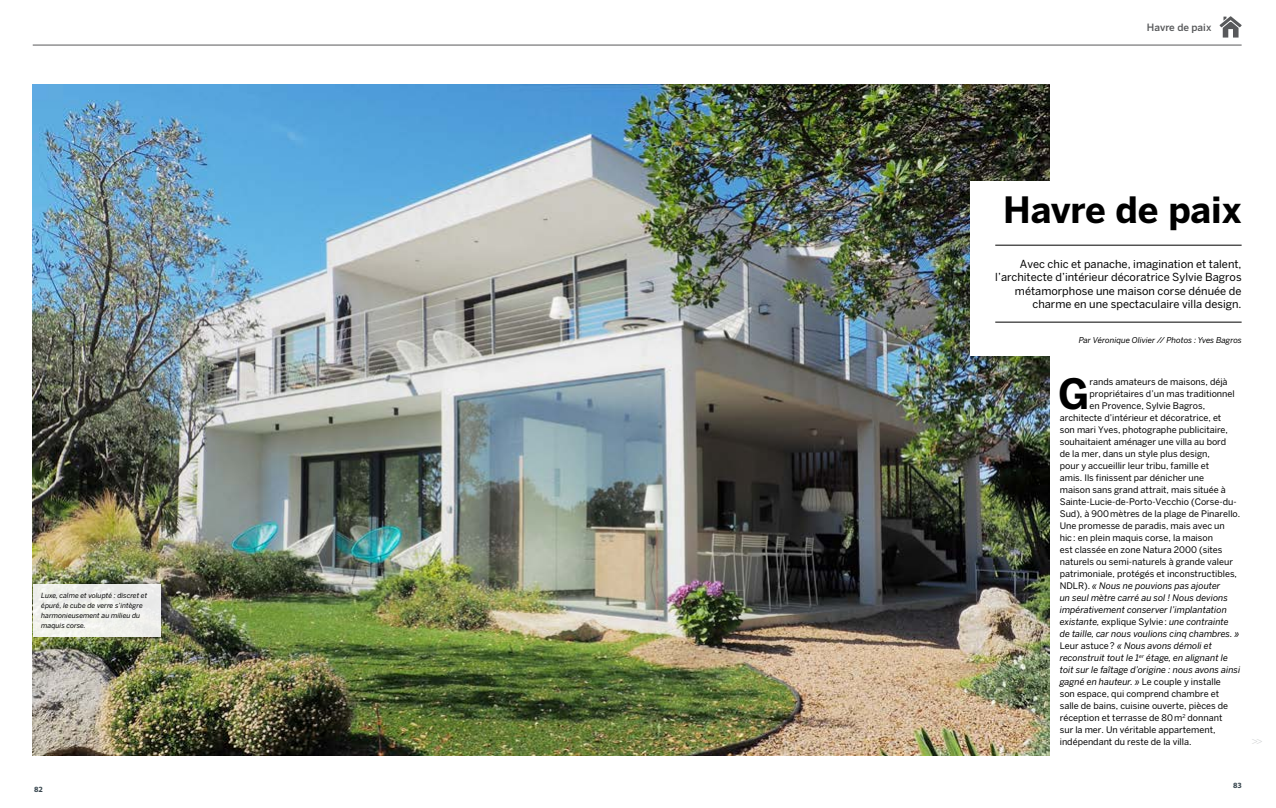
<style>
.page{position:relative;width:1276px;height:808px;background:#fff}
.page>*{position:absolute;margin:0;border:0;box-sizing:border-box;transform-origin:0 0}
.t1{font:700 41.4px "Benton Sans";color:#000}
.t2{font:700 36px "Benton Sans";color:#000}
.t3{font:11px/13.2px "Benton Sans";color:#000;text-align:right}
.t4{font:500 10px "Benton Sans";color:#58595b}
.t5{font:300 expanded 10px "Helvetica Neue LT Std";color:#d1d3d4}
.t6{font:9px "Benton Sans";color:#000}
.t7{font:italic 9px "Benton Sans";color:#000}
.t8{font:italic 8px "Benton Sans";color:#000}
.t9{font:700 8px "Myriad Pro";color:#39474f}
.t10{font:italic 7px/10px "Benton Sans";color:#000}
.s1{font-style:normal}
.s2{font-style:italic}
</style>
<div class="page">
<hr style="left:33px;top:45px;width:1208px;height:1px;background:#58595b">
<svg style="left:1219px;top:16px;width:22px;height:22px"></svg>
<img style="left:33px;top:85px;width:1016px;height:670px">
<div style="left:970px;top:181px;width:272px;height:175px;background:#fff"></div>
<hr style="left:995px;top:245px;width:246px;height:1px;background:#000">
<hr style="left:995px;top:322px;width:246px;height:1px;background:#000">
<div style="left:33px;top:584px;width:127px;height:52px;background:#f0f0ec"></div>
<p class="t10" style="left:41px;top:590px;width:108px">Luxe, calme et volupté : discret et épuré, le cube de verre s’intègre harmonieusement au milieu du maquis corse.</p>
<p class="t9" style="left:34px;top:784px;width:10px">82</p>
<p class="t4" style="left:1147px;top:22px;width:66px">Havre de paix</p>
<h2 class="t2" style="left:1003px;top:189px;width:240px">Havre de paix</h2>
<p class="t3" style="left:995px;top:257px;width:248px">Avec chic et panache, imagination et talent, l’architecte d’intérieur décoratrice Sylvie Bagros métamorphose une maison corse dénuée de charme en une spectaculaire villa design.</p>
<p class="t8" style="left:1078px;top:336px;width:165px">Par Véronique Olivier // Photos : Yves Bagros</p>
<h1 class="t1" style="left:1058px;top:369px;width:33px">G</h1>
<p class="t6" style="left:1089px;top:376px;width:139px">rands amateurs de maisons, déjà</p>
<p class="t6" style="left:1089px;top:388px;width:147px">propriétaires d’un mas traditionnel</p>
<p class="t6" style="left:1089px;top:400px;width:117px">en Provence, Sylvie Bagros,</p>
<p class="t6" style="left:1059px;top:412px;width:163px">architecte d’intérieur et décoratrice, et</p>
<p class="t6" style="left:1059px;top:424px;width:170px">son mari Yves, photographe publicitaire,</p>
<p class="t6" style="left:1059px;top:436px;width:168px">souhaitaient aménager une villa au bord</p>
<p class="t6" style="left:1059px;top:448px;width:152px">de la mer, dans un style plus design,</p>
<p class="t6" style="left:1059px;top:460px;width:151px">pour y accueillir leur tribu, famille et</p>
<p class="t6" style="left:1059px;top:472px;width:146px">amis. Ils finissent par dénicher une</p>
<p class="t6" style="left:1059px;top:484px;width:168px">maison sans grand attrait, mais située à</p>
<p class="t6" style="left:1059px;top:496px;width:177px">Sainte‑Lucie‑de-Porto-Vecchio (Corse-du-</p>
<p class="t6" style="left:1059px;top:508px;width:182px">Sud), à 900 mètres de la plage de Pinarello.</p>
<p class="t6" style="left:1059px;top:520px;width:167px">Une promesse de paradis, mais avec un</p>
<p class="t6" style="left:1059px;top:532px;width:155px">hic : en plein maquis corse, la maison</p>
<p class="t6" style="left:1059px;top:544px;width:164px">est classée en zone Natura 2000 (sites</p>
<p class="t6" style="left:1059px;top:556px;width:175px">naturels ou semi-naturels à grande valeur</p>
<p class="t6" style="left:1059px;top:568px;width:179px">patrimoniale, protégés et inconstructibles,</p>
<p class="t7" style="left:1059px;top:580px;width:162px"><span class="s1">NDLR).</span> « Nous ne pouvions pas ajouter</p>
<p class="t7" style="left:1059px;top:592px;width:170px">un seul mètre carré au sol ! Nous devions</p>
<p class="t7" style="left:1059px;top:604px;width:169px">impérativement conserver l’implantation</p>
<p class="t7" style="left:1059px;top:616px;width:170px">existante, <span class="s1">explique Sylvie :</span> une contrainte</p>
<p class="t7" style="left:1059px;top:628px;width:181px">de taille, car nous voulions cinq chambres. »</p>
<p class="t7" style="left:1059px;top:640px;width:154px"><span class="s1">Leur astuce ?</span> « Nous avons démoli et</p>
<p class="t7" style="left:1059px;top:652px;width:170px">reconstruit tout le 1<sup>er</sup> étage, en alignant le</p>
<p class="t7" style="left:1059px;top:664px;width:182px">toit sur le faîtage d’origine : nous avons ainsi</p>
<p class="t6" style="left:1059px;top:676px;width:163px"><span class="s2">gagné en hauteur. »</span> Le couple y installe</p>
<p class="t6" style="left:1059px;top:688px;width:161px">son espace, qui comprend chambre et</p>
<p class="t6" style="left:1059px;top:700px;width:170px">salle de bains, cuisine ouverte, pièces de</p>
<p class="t6" style="left:1059px;top:712px;width:164px">réception et terrasse de 80 m<sup>2</sup> donnant</p>
<p class="t6" style="left:1059px;top:724px;width:157px">sur la mer. Un véritable appartement,</p>
<p class="t6" style="left:1059px;top:736px;width:133px">indépendant du reste de la villa.</p>
<p class="t5" style="left:1251px;top:734px;width:12px">&gt;&gt;</p>
<p class="t9" style="left:1233px;top:780px;width:10px">83</p>
</div>
